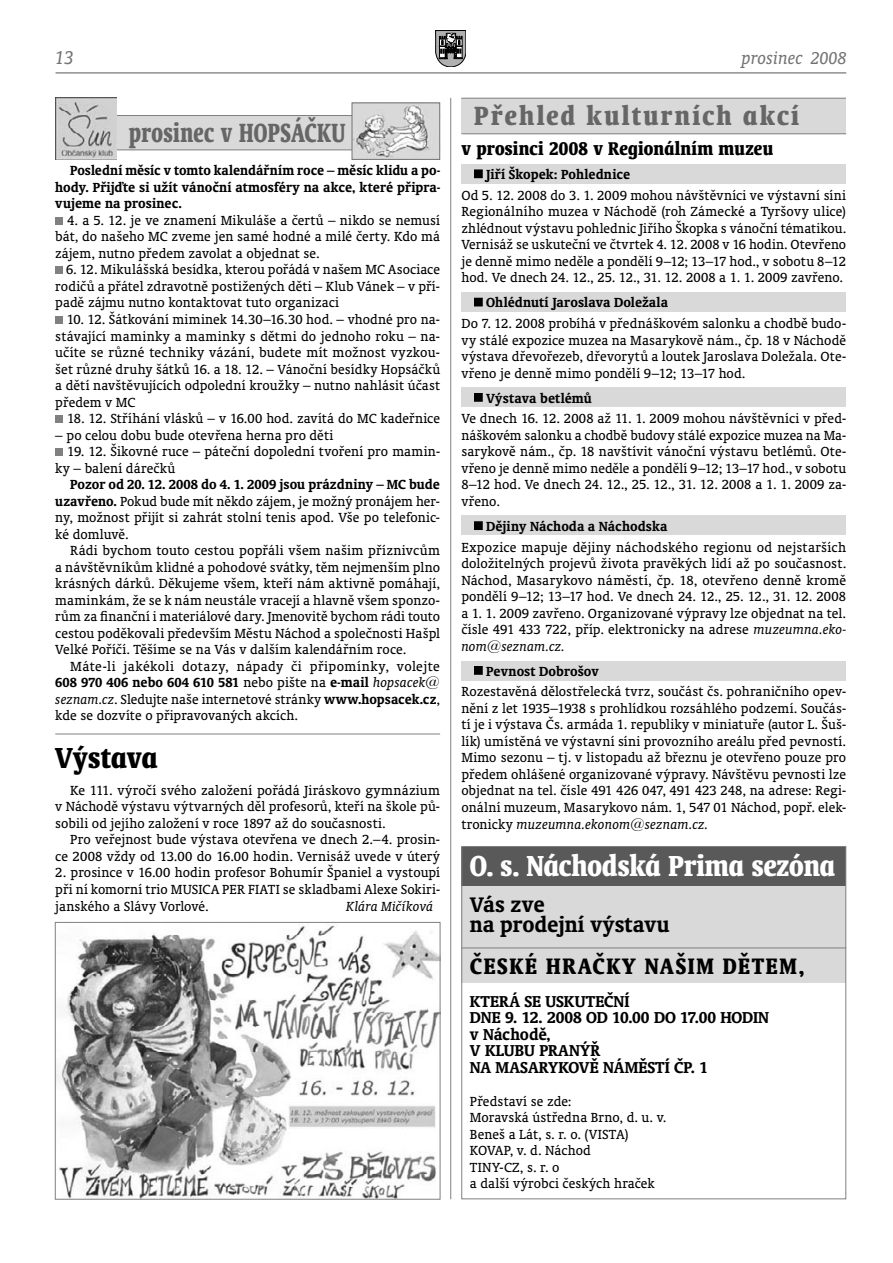
<style>
.page{position:relative;width:893px;height:1263px;background:#fff}
.page>*{position:absolute;margin:0;border:0;box-sizing:border-box;transform-origin:0 0}
.t1{font:700 condensed 33px "Oranda AT";letter-spacing:-.005em;color:#fff;scale:.92 1}
.t2{font:700 condensed 33px "Oranda AT";letter-spacing:.01em;color:#000;scale:.95 1}
.t3{font:700 condensed 30px "Oranda AT";letter-spacing:.07em;color:#666;scale:.95 1}
.t4{font:700 condensed 30px "Oranda AT";letter-spacing:.02em;color:#666;scale:.8 1}
.t5{font:700 condensed 25.5px "Oranda AT";letter-spacing:.07em;color:#000;scale:.95 1}
.t6{font:700 24px/19.5px "Oranda AT";color:#000}
.t7{font:700 condensed 21px "Oranda AT";letter-spacing:.015em;color:#000;scale:.95 1}
.t8{font:italic 21px "Oranda AT";color:#737373}
.t9{font:italic 19.5px "Oranda AT";color:#737373}
.t10{font:700 18px/16.5px "Oranda AT";color:#000}
.t11{font:15px/16.5px "Oranda AT";color:#000;text-align:justify}
.t12{font:700 15px/16.5px "Oranda AT";color:#000;text-align:justify}
.t13{font:italic 15px "Oranda AT";letter-spacing:.005em;color:#000}
.s1{font-weight:700}
.s2{font-style:italic}
</style>
<div class="page">
<svg style="left:435px;top:30px;width:31px;height:37px"></svg>
<hr style="left:56px;top:72px;width:790px;height:1px;background:#737373">
<div style="left:462px;top:880px;width:384px;height:102px;background:#d9d9d9"></div>
<div style="left:461px;top:387px;width:385px;height:20px;background:#d9d9d9"></div>
<div style="left:461px;top:164px;width:385px;height:20px;background:#d9d9d9"></div>
<div style="left:461px;top:292px;width:385px;height:20px;background:#d9d9d9"></div>
<div style="left:461px;top:516px;width:385px;height:19px;background:#d9d9d9"></div>
<div style="left:461px;top:661px;width:385px;height:20px;background:#d9d9d9"></div>
<div style="left:461px;top:98px;width:385px;height:36px;background:#d9d9d9"></div>
<hr style="left:461px;top:98px;width:385px;height:1px;background:#808080">
<hr style="left:462px;top:133px;width:384px;height:1px;background:#808080">
<hr style="left:450px;top:98px;width:1px;height:1101px;background:#808080">
<div style="left:474px;top:170px;width:8px;height:8px;background:#000"></div>
<div style="left:474px;top:170px;width:9px;height:8px;border:1px solid #000"></div>
<div style="left:474px;top:298px;width:8px;height:8px;background:#000"></div>
<div style="left:474px;top:298px;width:9px;height:8px;border:1px solid #000"></div>
<div style="left:474px;top:393px;width:8px;height:8px;background:#000"></div>
<div style="left:474px;top:393px;width:9px;height:9px;border:1px solid #000"></div>
<div style="left:474px;top:522px;width:8px;height:7px;background:#000"></div>
<div style="left:474px;top:521px;width:9px;height:9px;border:1px solid #000"></div>
<div style="left:474px;top:666px;width:8px;height:8px;background:#000"></div>
<div style="left:474px;top:666px;width:9px;height:9px;border:1px solid #000"></div>
<img style="left:57px;top:925px;width:381px;height:272px">
<div style="left:55px;top:922px;width:385px;height:277px;border:1px solid #808080"></div>
<div style="left:462px;top:847px;width:384px;height:38px;background:#595959"></div>
<hr style="left:461px;top:947px;width:385px;height:1px;background:#808080">
<div style="left:461px;top:846px;width:385px;height:353px;border:1px solid #808080"></div>
<div style="left:55px;top:217px;width:8px;height:8px;background:#808080"></div>
<div style="left:55px;top:266px;width:8px;height:8px;background:#808080"></div>
<div style="left:55px;top:316px;width:8px;height:8px;background:#808080"></div>
<div style="left:55px;top:415px;width:8px;height:8px;background:#808080"></div>
<div style="left:55px;top:448px;width:8px;height:8px;background:#808080"></div>
<div style="left:55px;top:115px;width:385px;height:35px;background:#d9d9d9"></div>
<hr style="left:55px;top:115px;width:385px;height:1px;background:#808080">
<hr style="left:55px;top:150px;width:385px;height:1px;background:#808080">
<img style="left:354px;top:105px;width:84px;height:53px">
<div style="left:352px;top:103px;width:88px;height:57px;border:1px solid #737373"></div>
<img style="left:55px;top:98px;width:62px;height:62px">
<hr style="left:55px;top:734px;width:385px;height:1px;background:#808080">
<h3 class="t8" style="left:55px;top:49px;width:20px">13</h3>
<h3 class="t9" style="left:742px;top:49px;width:106px">prosinec 2008</h3>
<h2 class="t4" style="left:129px;top:122px;width:272px">prosinec v HOPSÁČKU</h2>
<p class="t12" style="left:55px;top:164px;width:386px;text-indent:15px">Poslední měsíc v tomto kalendářním roce – měsíc klidu a po&shy;hody. Přijďte si užít vánoční atmosféry na akce, které připra&shy;vujeme na prosinec.</p>
<p class="t11" style="left:55px;top:213px;width:386px;text-indent:12px">4. a 5. 12. je ve znamení Mikuláše a čertů – nikdo se nemusí bát, do našeho MC zveme jen samé hodné a milé čerty. Kdo má zájem, nutno předem zavolat a objednat se.</p>
<p class="t11" style="left:55px;top:263px;width:386px;text-indent:11px">6. 12. Mikulášská besídka, kterou pořádá v našem MC Asociace rodičů a přátel zdravotně postižených děti – Klub Vánek – v pří&shy;padě zájmu nutno kontaktovat tuto organizaci</p>
<p class="t11" style="left:55px;top:312px;width:386px;text-indent:11px">10. 12. Šátkování miminek 14.30–16.30 hod. – vhodné pro na&shy;stávající maminky a maminky s dětmi do jednoho roku – na&shy;učíte se různé techniky vázání, budete mít možnost vyzkou&shy;šet různé druhy šátků 16. a 18. 12. – Vánoční besídky Hopsáčků a dětí navštěvujících odpolední kroužky – nutno nahlásit účast předem v MC</p>
<p class="t11" style="left:67px;top:411px;width:374px">18. 12. Stříhání vlásků – v 16.00 hod. zavítá do MC kadeřnice</p>
<p class="t11" style="left:55px;top:428px;width:279px">– po celou dobu bude otevřena herna pro děti</p>
<p class="t11" style="left:55px;top:444px;width:386px;text-indent:12px">19. 12. Šikovné ruce – páteční dopolední tvoření pro mamin&shy;ky – balení dárečků</p>
<p class="t11" style="left:55px;top:477px;width:386px;text-indent:15px"><span class="s1">Pozor od 20. 12. 2008 do 4. 1. 2009 jsou prázdniny – MC bude uzavřeno.</span> Pokud bude mít někdo zájem, je možný pronájem her&shy;ny, možnost přijít si zahrát stolní tenis apod. Vše po telefonic&shy;ké domluvě.</p>
<p class="t11" style="left:55px;top:543px;width:386px;text-indent:15px">Rádi bychom touto cestou popřáli všem našim příznivcům a návštěvníkům klidné a pohodové svátky, těm nejmenším plno krásných dárků. Děkujeme všem, kteří nám aktivně pomáhají, maminkám, že se k nám neustále vracejí a hlavně všem sponzo&shy;rům za finanční i materiálové dary. Jmenovitě bychom rádi touto cestou poděkovali především Městu Náchod a společnosti Hašpl Velké Poříčí. Těšíme se na Vás v dalším kalendářním roce.</p>
<p class="t11" style="left:55px;top:659px;width:386px;text-indent:15px">Máte-li jakékoli dotazy, nápady či připomínky, volejte <span class="s1">608 970 406 nebo 604 610 581</span> nebo pište na <span class="s1">e-mail</span> <span class="s2">hopsacek@ seznam.cz</span>. Sledujte naše internetové stránky <span class="s1">www.hopsacek.cz</span>, kde se dozvíte o připravovaných akcích.</p>
<h1 class="t2" style="left:55px;top:746px;width:109px">Výstava</h1>
<p class="t11" style="left:55px;top:783px;width:386px;text-indent:15px">Ke 111. výročí svého založení pořádá Jiráskovo gymnázium v Náchodě výstavu výtvarných děl profesorů, kteří na škole pů&shy;sobili od jejího založení v roce 1897 až do současnosti.</p>
<p class="t11" style="left:55px;top:833px;width:386px;text-align:right">Pro veřejnost bude výstava otevřena ve dnech 2.–4. prosin&shy;ce 2008 vždy od 13.00 do 16.00 hodin. Vernisáž uvede v úterý</p>
<p class="t11" style="left:55px;top:866px;width:386px">2. prosince v 16.00 hodin profesor Bohumír Španiel a vystoupí při ní komorní trio MUSICA PER FIATI se skladbami Alexe Sokiri&shy;janského a Slávy Vorlové.</p>
<p class="t13" style="left:346px;top:899px;width:89px">Klára Mičíková</p>
<h2 class="t3" style="left:474px;top:104px;width:343px">Přehled kulturních akcí</h2>
<h3 class="t7" style="left:461px;top:140px;width:330px">v prosinci 2008 v Regionálním muzeu</h3>
<p class="t12" style="left:486px;top:167px;width:145px">Jiří Škopek: Pohlednice</p>
<p class="t11" style="left:461px;top:188px;width:386px">Od 5. 12. 2008 do 3. 1. 2009 mohou návštěvníci ve výstavní síni Regionálního muzea v Náchodě (roh Zámecké a Tyršovy ulice) zhlédnout výstavu pohlednic Jiřího Škopka s vánoční tématikou.<br>Vernisáž se uskuteční ve čtvrtek 4. 12. 2008 v 16 hodin. Otevřeno je denně mimo neděle a pondělí 9–12; 13–17 hod., v sobotu 8–12 hod. Ve dnech 24. 12., 25. 12., 31. 12. 2008 a 1. 1. 2009 zavřeno.</p>
<p class="t12" style="left:486px;top:296px;width:183px">Ohlédnutí Jaroslava Doležala</p>
<p class="t11" style="left:461px;top:316px;width:386px">Do 7. 12. 2008 probíhá v přednáškovém salonku a chodbě budo&shy;vy stálé expozice muzea na Masarykově nám., čp. 18 v Náchodě výstava dřevořezeb, dřevorytů a loutek Jaroslava Doležala. Ote&shy;vřeno je denně mimo pondělí 9–12; 13–17 hod.</p>
<p class="t12" style="left:486px;top:391px;width:107px">Výstava betlémů</p>
<p class="t11" style="left:461px;top:412px;width:386px">Ve dnech 16. 12. 2008 až 11. 1. 2009 mohou návštěvníci v před&shy;náškovém salonku a chodbě budovy stálé expozice muzea na Ma&shy;sarykově nám., čp. 18 navštívit vánoční výstavu betlémů. Ote&shy;vřeno je denně mimo neděle a pondělí 9–12; 13–17 hod., v sobotu 8–12 hod. Ve dnech 24. 12., 25. 12., 31. 12. 2008 a 1. 1. 2009 za&shy;vřeno.</p>
<p class="t12" style="left:486px;top:519px;width:183px">Dějiny Náchoda a Náchodska</p>
<p class="t11" style="left:461px;top:540px;width:386px">Expozice mapuje dějiny náchodského regionu od nejstarších doložitelných projevů života pravěkých lidí až po současnost.<br>Náchod, Masarykovo náměstí, čp. 18, otevřeno denně kromě pondělí 9–12; 13–17 hod. Ve dnech 24. 12., 25. 12., 31. 12. 2008 a 1. 1. 2009 zavřeno. Organizované výpravy lze objednat na tel. čísle 491 433 722, příp. elektronicky na adrese <span class="s2">muzeumna.eko&shy;nom@seznam.cz.</span></p>
<p class="t12" style="left:486px;top:664px;width:114px">Pevnost Dobrošov</p>
<p class="t11" style="left:461px;top:685px;width:386px">Rozestavěná dělostřelecká tvrz, součást čs. pohraničního opev&shy;nění z let 1935–1938 s prohlídkou rozsáhlého podzemí. Součás&shy;tí je i výstava Čs. armáda 1. republiky v miniatuře (autor L. Šuš&shy;lík) umístěná ve výstavní síni provozního areálu před pevností.<br>Mimo sezonu – tj. v listopadu až březnu je otevřeno pouze pro předem ohlášené organizované výpravy. Návštěvu pevnosti lze objednat na tel. čísle 491 426 047, 491 423 248, na adrese: Regi&shy;onální muzeum, Masarykovo nám. 1, 547 01 Náchod, popř. elek&shy;tronicky <span class="s2">muzeumna.ekonom@seznam.cz.</span></p>
<h1 class="t1" style="left:470px;top:854px;width:398px">O. s. Náchodská Prima sezóna</h1>
<h3 class="t6" style="left:470px;top:897px;width:201px">Vás zve<br>na prodejní výstavu</h3>
<h3 class="t5" style="left:470px;top:956px;width:353px">ČESKÉ HRAČKY NAŠIM DĚTEM,</h3>
<p class="t10" style="left:470px;top:994px;width:301px">KTERÁ SE USKUTEČNÍ<br>DNE 9. 12. 2008 OD 10.00 DO 17.00 HODIN v Náchodě,<br>V KLUBU PRANÝŘ<br>NA MASARYKOVĚ NÁMĚSTÍ ČP. 1</p>
<p class="t11" style="left:470px;top:1094px;width:198px;text-align:left">Představí se zde:<br>Moravská ústředna Brno, d. u. v.<br>Beneš a Lát, s. r. o. (VISTA)<br>KOVAP, v. d. Náchod<br>TINY-CZ, s. r. o<br>a další výrobci českých hraček</p>
</div>
